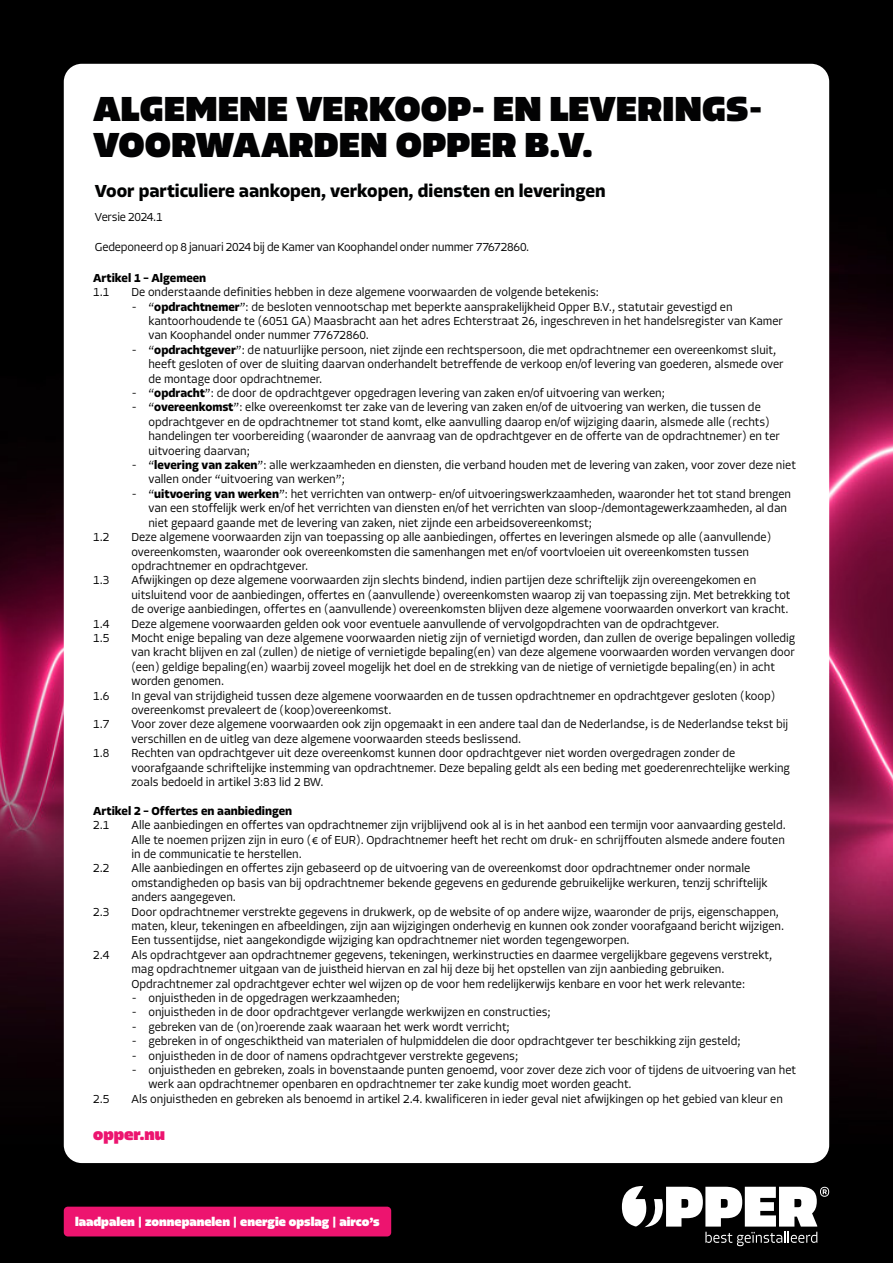
<style>
.page{position:relative;width:893px;height:1263px;background:#fff}
.page>*{position:absolute;margin:0;border:0;box-sizing:border-box;transform-origin:0 0}
.t1{font:900 36px/36px "Allotrope";letter-spacing:.01em;color:#020203}
.t2{font:700 18px "Allotrope";color:#010202}
.t3{font:900 16.5px "Allotrope";color:#ec146f}
.t4{font:900 12.45px "Allotrope";color:#fff}
.t5{font:300 12px/14.4px "Allotrope";color:#000}
.t6{font:700 12px "Allotrope";color:#000}
.t7{font:300 12px "Allotrope";letter-spacing:-.02em;color:#000}
.s1{font-weight:700}
</style>
<div class="page">
<img style="left:0;top:0;width:893px;height:1263px">
<div style="left:64px;top:64px;width:765px;height:1099px;background:#fff;border-radius:18px"></div>
<svg style="left:622px;top:1186px;width:207px;height:60px"></svg>
<div style="left:64px;top:1206px;width:327px;height:30px;background:#ed146f;border-radius:4px"></div>
<h1 class="t1" style="left:93px;top:92px;width:671px">ALGEMENE VERKOOP- EN LEVERINGS-<br>VOORWAARDEN OPPER B.V.</h1>
<h2 class="t2" style="left:95px;top:179px;width:512px">Voor particuliere aankopen, verkopen, diensten en leveringen</h2>
<p class="t7" style="left:95px;top:209px;width:69px">Versie 2024.1</p>
<p class="t5" style="left:95px;top:240px;width:436px">Gedeponeerd op 8 januari 2024 bij de Kamer van Koophandel onder nummer 77672860.</p>
<p class="t6" style="left:93px;top:270px;width:115px">Artikel 1 – Algemeen</p>
<p class="t5" style="left:93px;top:285px;width:18px">1.1</p>
<p class="t5" style="left:131px;top:285px;width:469px">De onderstaande definities hebben in deze algemene voorwaarden de volgende betekenis:</p>
<p class="t5" style="left:148px;top:300px;width:636px;text-indent:-16px">- “<span class="s1">opdrachtnemer</span>”: de besloten vennootschap met beperkte aansprakelijkheid Opper B.V., statutair gevestigd en kantoorhoudende te (6051 GA) Maasbracht aan het adres Echterstraat 26, ingeschreven in het handelsregister van Kamer van Koophandel onder nummer 77672860.</p>
<p class="t5" style="left:148px;top:343px;width:637px;text-indent:-16px">- “<span class="s1">opdrachtgever</span>”: de natuurlijke persoon, niet zijnde een rechtspersoon, die met opdrachtnemer een overeenkomst sluit, heeft gesloten of over de sluiting daarvan onderhandelt betreffende de verkoop en/of levering van goederen, alsmede over de montage door opdrachtnemer.</p>
<p class="t5" style="left:132px;top:386px;width:534px">- “<span class="s1">opdracht</span>”: de door de opdrachtgever opgedragen levering van zaken en/of uitvoering van werken;</p>
<p class="t5" style="left:148px;top:400px;width:633px;text-indent:-16px">- “<span class="s1">overeenkomst</span>”: elke overeenkomst ter zake van de levering van zaken en/of de uitvoering van werken, die tussen de opdrachtgever en de opdrachtnemer tot stand komt, elke aanvulling daarop en/of wijziging daarin, alsmede alle (rechts) handelingen ter voorbereiding (waaronder de aanvraag van de opdrachtgever en de offerte van de opdrachtnemer) en ter uitvoering daarvan;</p>
<p class="t5" style="left:148px;top:458px;width:649px;text-indent:-16px">- “<span class="s1">levering van zaken</span>”: alle werkzaamheden en diensten, die verband houden met de levering van zaken, voor zover deze niet vallen onder “uitvoering van werken”;</p>
<p class="t5" style="left:148px;top:487px;width:644px;text-indent:-16px">- “<span class="s1">uitvoering van werken</span>”: het verrichten van ontwerp- en/of uitvoeringswerkzaamheden, waaronder het tot stand brengen van een stoffelijk werk en/of het verrichten van diensten en/of het verrichten van sloop-/demontagewerkzaamheden, al dan niet gepaard gaande met de levering van zaken, niet zijnde een arbeidsovereenkomst;</p>
<p class="t5" style="left:93px;top:530px;width:18px">1.2</p>
<p class="t5" style="left:131px;top:530px;width:641px">Deze algemene voorwaarden zijn van toepassing op alle aanbiedingen, offertes en leveringen alsmede op alle (aanvullende) overeenkomsten, waaronder ook overeenkomsten die samenhangen met en/of voortvloeien uit overeenkomsten tussen opdrachtnemer en opdrachtgever.</p>
<p class="t5" style="left:93px;top:573px;width:18px">1.3</p>
<p class="t5" style="left:131px;top:573px;width:660px">Afwijkingen op deze algemene voorwaarden zijn slechts bindend, indien partijen deze schriftelijk zijn overeengekomen en uitsluitend voor de aanbiedingen, offertes en (aanvullende) overeenkomsten waarop zij van toepassing zijn. Met betrekking tot de overige aanbiedingen, offertes en (aanvullende) overeenkomsten blijven deze algemene voorwaarden onverkort van kracht.</p>
<p class="t5" style="left:93px;top:616px;width:18px">1.4</p>
<p class="t5" style="left:131px;top:616px;width:589px">Deze algemene voorwaarden gelden ook voor eventuele aanvullende of vervolgopdrachten van de opdrachtgever.</p>
<p class="t5" style="left:93px;top:631px;width:18px">1.5</p>
<p class="t5" style="left:131px;top:631px;width:665px">Mocht enige bepaling van deze algemene voorwaarden nietig zijn of vernietigd worden, dan zullen de overige bepalingen volledig van kracht blijven en zal (zullen) de nietige of vernietigde bepaling(en) van deze algemene voorwaarden worden vervangen door (een) geldige bepaling(en) waarbij zoveel mogelijk het doel en de strekking van de nietige of vernietigde bepaling(en) in acht worden genomen.</p>
<p class="t5" style="left:93px;top:688px;width:18px">1.6</p>
<p class="t5" style="left:131px;top:688px;width:645px">In geval van strijdigheid tussen deze algemene voorwaarden en de tussen opdrachtnemer en opdrachtgever gesloten (koop) overeenkomst prevaleert de (koop)overeenkomst.</p>
<p class="t5" style="left:93px;top:717px;width:18px">1.7</p>
<p class="t5" style="left:131px;top:717px;width:658px">Voor zover deze algemene voorwaarden ook zijn opgemaakt in een andere taal dan de Nederlandse, is de Nederlandse tekst bij verschillen en de uitleg van deze algemene voorwaarden steeds beslissend.</p>
<p class="t5" style="left:93px;top:746px;width:18px">1.8</p>
<p class="t5" style="left:131px;top:746px;width:660px">Rechten van opdrachtgever uit deze overeenkomst kunnen door opdrachtgever niet worden overgedragen zonder de voorafgaande schriftelijke instemming van opdrachtnemer. Deze bepaling geldt als een beding met goederenrechtelijke werking zoals bedoeld in artikel 3:83 lid 2 BW.</p>
<p class="t6" style="left:93px;top:803px;width:200px">Artikel 2 – Offertes en aanbiedingen</p>
<p class="t5" style="left:93px;top:818px;width:18px">2.1</p>
<p class="t5" style="left:131px;top:818px;width:656px;text-align:justify">Alle aanbiedingen en offertes van opdrachtnemer zijn vrijblijvend ook al is in het aanbod een termijn voor aanvaarding gesteld.<br>Alle te noemen prijzen zijn in euro (€ of EUR). Opdrachtnemer heeft het recht om druk- en schrijffouten alsmede andere fouten in de communicatie te herstellen.</p>
<p class="t5" style="left:93px;top:861px;width:18px">2.2</p>
<p class="t5" style="left:131px;top:861px;width:638px">Alle aanbiedingen en offertes zijn gebaseerd op de uitvoering van de overeenkomst door opdrachtnemer onder normale omstandigheden op basis van bij opdrachtnemer bekende gegevens en gedurende gebruikelijke werkuren, tenzij schriftelijk anders aangegeven.</p>
<p class="t5" style="left:93px;top:904px;width:18px">2.3</p>
<p class="t5" style="left:131px;top:904px;width:654px">Door opdrachtnemer verstrekte gegevens in drukwerk, op de website of op andere wijze, waaronder de prijs, eigenschappen, maten, kleur, tekeningen en afbeeldingen, zijn aan wijzigingen onderhevig en kunnen ook zonder voorafgaand bericht wijzigen.<br>Een tussentijdse, niet aangekondigde wijziging kan opdrachtnemer niet worden tegengeworpen.</p>
<p class="t5" style="left:93px;top:948px;width:18px">2.4</p>
<p class="t5" style="left:131px;top:948px;width:642px">Als opdrachtgever aan opdrachtnemer gegevens, tekeningen, werkinstructies en daarmee vergelijkbare gegevens verstrekt, mag opdrachtnemer uitgaan van de juistheid hiervan en zal hij deze bij het opstellen van zijn aanbieding gebruiken.<br>Opdrachtnemer zal opdrachtgever echter wel wijzen op de voor hem redelijkerwijs kenbare en voor het werk relevante:</p>
<p class="t5" style="left:132px;top:991px;width:269px">- onjuistheden in de opgedragen werkzaamheden;</p>
<p class="t5" style="left:132px;top:1005px;width:420px">- onjuistheden in de door opdrachtgever verlangde werkwijzen en constructies;</p>
<p class="t5" style="left:132px;top:1020px;width:379px">- gebreken van de (on)roerende zaak waaraan het werk wordt verricht;</p>
<p class="t5" style="left:132px;top:1034px;width:610px">- gebreken in of ongeschiktheid van materialen of hulpmiddelen die door opdrachtgever ter beschikking zijn gesteld;</p>
<p class="t5" style="left:132px;top:1048px;width:388px">- onjuistheden in de door of namens opdrachtgever verstrekte gegevens;</p>
<p class="t5" style="left:148px;top:1063px;width:649px;text-indent:-16px">- onjuistheden en gebreken, zoals in bovenstaande punten genoemd, voor zover deze zich voor of tijdens de uitvoering van het werk aan opdrachtnemer openbaren en opdrachtnemer ter zake kundig moet worden geacht.</p>
<p class="t5" style="left:93px;top:1092px;width:18px">2.5</p>
<p class="t5" style="left:131px;top:1092px;width:653px">Als onjuistheden en gebreken als benoemd in artikel 2.4. kwalificeren in ieder geval niet afwijkingen op het gebied van kleur en</p>
<h3 class="t3" style="left:93px;top:1123px;width:73px">opper.nu</h3>
<p class="t4" style="left:75px;top:1213px;width:306px">laadpalen | zonnepanelen | energie opslag | airco’s</p>
</div>
